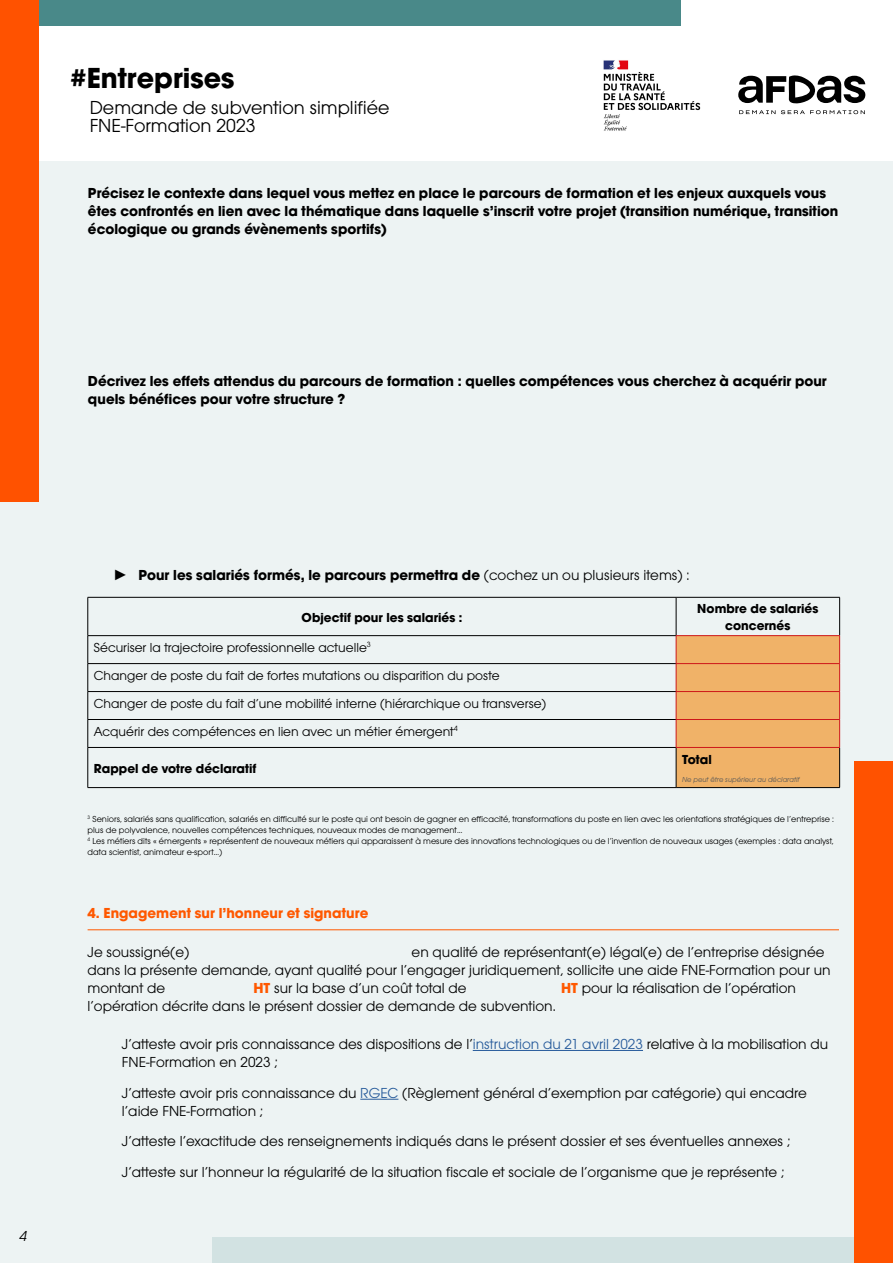
<style>
.page{position:relative;width:893px;height:1263px;background:#fff}
.page>*{position:absolute;margin:0;border:0;box-sizing:border-box;transform-origin:0 0}
.t1{font:700 30px "Avalon";color:#000}
.t2{font:19.5px/18px "Avalon";color:#000}
.t3{font:15px/18px "Avalon";color:#000}
.t4{font:700 15px/18px "Avalon";color:#000}
.t5{font:700 15px "Avalon";color:#ff5800}
.t6{font:italic 15px "Avalon";color:#000}
.t7{font:13.5px/27.9px "Avalon";color:#000}
.t8{font:700 13.5px/16.2px "Avalon";color:#000;text-align:center}
.t9{font:9px/10.8px "Avalon";color:#000}
.t10{font:italic 7.5px "Avalon";color:#575756}
.s1{font-family:"Arial"}
.s2{font-weight:400}
.s3{font-weight:700;color:#ff5800}
.s4{color:#275b9b}
</style>
<div class="page">
<div style="left:0;top:162px;width:893px;height:1101px;background:#edf3f3"></div>
<div style="left:0;top:0;width:680px;height:26px;background:#498989"></div>
<div style="left:0;top:0;width:38px;height:502px;background:#ff5200"></div>
<div style="left:213px;top:1237px;width:680px;height:26px;background:#d2e2e2"></div>
<div style="left:855px;top:761px;width:38px;height:502px;background:#ff5200"></div>
<svg style="left:738px;top:75px;width:127px;height:29px"></svg>
<svg style="left:739px;top:110px;width:36px;height:4px"></svg>
<svg style="left:781px;top:110px;width:84px;height:4px"></svg>
<hr style="left:88px;top:597px;width:588px;height:1px;background:#000">
<hr style="left:88px;top:597px;width:1px;height:38px;background:#000">
<hr style="left:676px;top:597px;width:164px;height:1px;background:#000">
<hr style="left:676px;top:597px;width:1px;height:38px;background:#000">
<hr style="left:839px;top:597px;width:1px;height:38px;background:#000">
<hr style="left:88px;top:635px;width:588px;height:1px;background:#000">
<hr style="left:88px;top:663px;width:588px;height:1px;background:#000">
<hr style="left:88px;top:691px;width:588px;height:1px;background:#000">
<hr style="left:88px;top:719px;width:588px;height:1px;background:#000">
<svg style="left:88px;top:636px;width:1px;height:111px"></svg>
<hr style="left:88px;top:747px;width:588px;height:1px;background:#000">
<hr style="left:88px;top:748px;width:1px;height:39px;background:#000">
<hr style="left:88px;top:787px;width:588px;height:1px;background:#000">
<hr style="left:676px;top:787px;width:164px;height:1px;background:#000">
<hr style="left:676px;top:635px;width:164px;height:1px;background:#cd1719">
<div style="left:676px;top:636px;width:164px;height:151px;background:#f0b268"></div>
<hr style="left:676px;top:747px;width:164px;height:1px;background:#cd1719">
<hr style="left:88px;top:929px;width:751px;height:1px;background:#ff5800">
<hr style="left:473px;top:1050px;width:170px;height:1px;background:#275b9b">
<hr style="left:360px;top:1099px;width:38px;height:1px;background:#275b9b">
<img style="left:603px;top:60px;width:98px;height:71px">
<h1 class="t1" style="left:70px;top:60px;width:166px">#Entreprises</h1>
<h2 class="t2" style="left:90px;top:99px;width:301px">Demande de subvention simplifiée<br>FNE-Formation 2023</h2>
<p class="t4" style="left:88px;top:184px;width:752px">Précisez le contexte dans lequel vous mettez en place le parcours de formation et les enjeux auxquels vous êtes confrontés en lien avec la thématique dans laquelle s’inscrit votre projet (transition numérique, transition écologique ou grands évènements sportifs)</p>
<p class="t4" style="left:88px;top:372px;width:740px">Décrivez les effets attendus du parcours de formation : quelles compétences vous cherchez à acquérir pour quels bénéfices pour votre structure ?</p>
<p class="t6" style="left:20px;top:1227px;width:9px">4</p>
<p class="t4" style="left:113px;top:565px;width:578px"><span class="s1">►</span> Pour les salariés formés, le parcours permettra de <span class="s2">(cochez un ou plusieurs items) :</span></p>
<p class="t8" style="left:302px;top:609px;width:162px">Objectif pour les salariés :</p>
<p class="t8" style="left:697px;top:601px;width:123px">Nombre de salariés concernés</p>
<p class="t7" style="left:94px;top:633px;width:454px">Sécuriser la trajectoire professionnelle actuelle<sup>3<br></sup>Changer de poste du fait de fortes mutations ou disparition du poste Changer de poste du fait d’une mobilité interne (hiérarchique ou transverse)<br>Acquérir des compétences en lien avec un métier émergent<sup>4</sup></p>
<p class="t8" style="left:94px;top:760px;width:164px">Rappel de votre déclaratif</p>
<p class="t8" style="left:682px;top:751px;width:31px">Total</p>
<p class="t10" style="left:682px;top:775px;width:119px">Ne peut être supérieur au déclaratif</p>
<p class="t9" style="left:88px;top:814px;width:748px"><sup>3</sup> Seniors, salariés sans qualification, salariés en difficulté sur le poste qui ont besoin de gagner en efficacité, transformations du poste en lien avec les orientations stratégiques de l’entreprise : plus de polyvalence, nouvelles compétences techniques, nouveaux modes de management…<br><sup>4</sup> Les métiers dits « émergents » représentent de nouveaux métiers qui apparaissent à mesure des innovations technologiques ou de l’invention de nouveaux usages (exemples : data analyst, data scientist, animateur e-sport…)</p>
<p class="t5" style="left:88px;top:904px;width:282px">4. Engagement sur l’honneur et signature</p>
<p class="t3" style="left:88px;top:943px;width:103px">Je soussigné(e)</p>
<p class="t3" style="left:88px;top:943px;width:745px;text-indent:324px">en qualité de représentant(e) légal(e) de l’entreprise désignée dans la présente demande, ayant qualité pour l’engager juridiquement, sollicite une aide FNE-Formation pour un montant de</p>
<p class="t3" style="left:253px;top:979px;width:215px"><span class="s3">HT</span> sur la base d’un coût total de</p>
<p class="t3" style="left:561px;top:979px;width:236px"><span class="s3">HT</span> pour la réalisation de l’opération</p>
<p class="t3" style="left:88px;top:997px;width:470px">l’opération décrite dans le présent dossier de demande de subvention.</p>
<p class="t3" style="left:122px;top:1035px;width:708px">J’atteste avoir pris connaissance des dispositions de l’<span class="s4">instruction du 21 avril 2023</span> relative à la mobilisation du<br>FNE-Formation en 2023 ;</p>
<p class="t3" style="left:122px;top:1084px;width:686px">J’atteste avoir pris connaissance du <span class="s4">RGEC</span> (Règlement général d’exemption par catégorie) qui encadre l’aide FNE-Formation ;</p>
<p class="t3" style="left:122px;top:1126px;width:669px;line-height:30.8px">J’atteste l’exactitude des renseignements indiqués dans le présent dossier et ses éventuelles annexes ;<br>J’atteste sur l’honneur la régularité de la situation fiscale et sociale de l’organisme que je représente ;</p>
</div>
